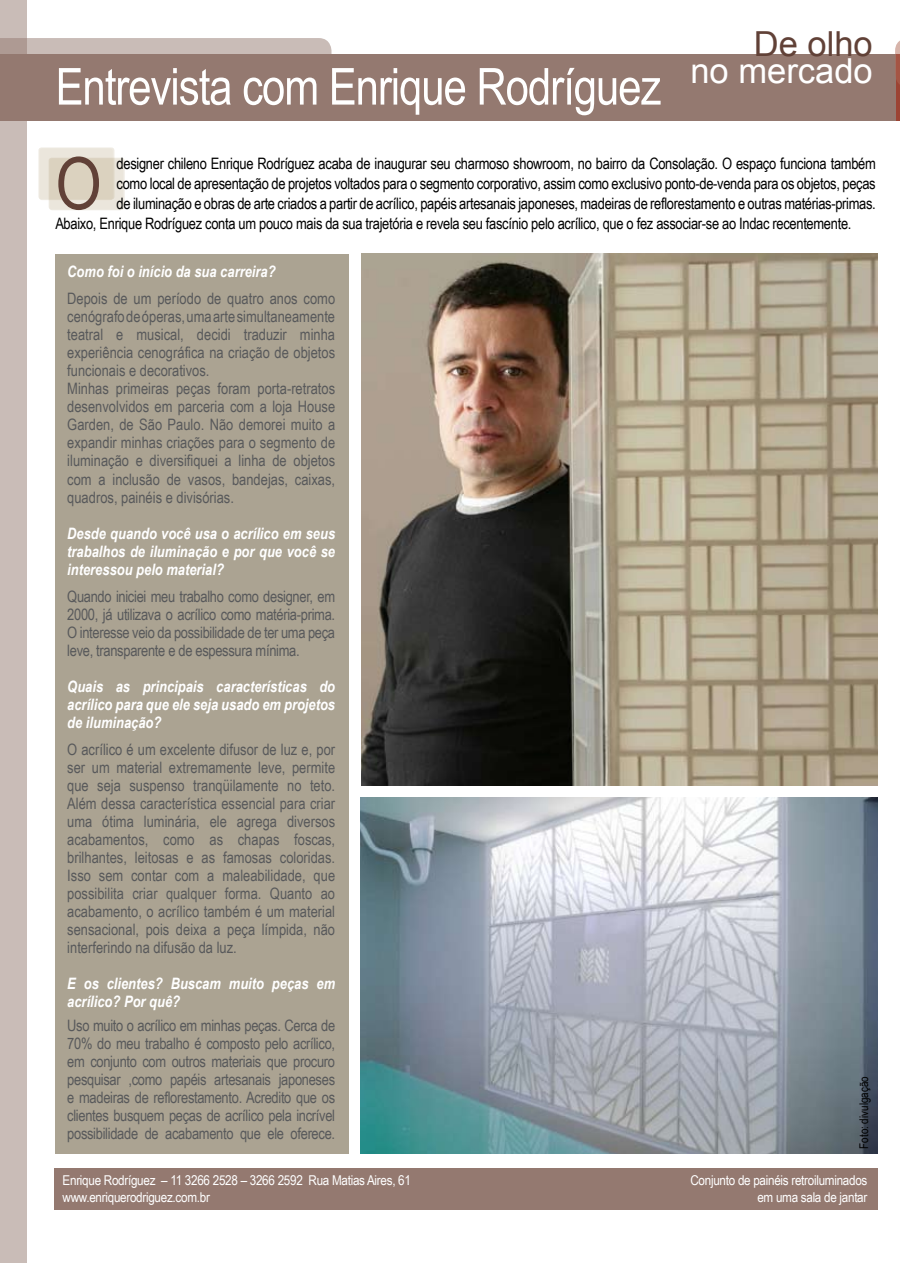
<style>
.page{position:relative;width:900px;height:1263px;background:#fff}
.page>*{position:absolute;margin:0;border:0;box-sizing:border-box;transform-origin:0 0}
.t1{font:72.3px "Arial Narrow";color:#614137}
.t2{font:51px "Arial Narrow";letter-spacing:-.02em;color:#fff}
.t3{font:34.5px "Arial";color:#fff}
.t4{font:34.5px "Arial";color:#614137}
.t5{font:15.75px/18px "Arial Narrow";color:#58595b;text-align:justify}
.t6{font:15.75px "Arial Narrow";letter-spacing:-.02em;color:#000}
.t7{font:italic 700 15.75px/18px "Arial Narrow";color:#fff;text-align:justify}
.t8{font:13.5px/17.1px "Arial Narrow";letter-spacing:-.02em;color:#fff;scale:1.05 1}
.t9{font:12px "Arial Narrow";color:#000}
</style>
<div class="page">
<img style="left:361px;top:254px;width:515px;height:532px">
<svg style="left:894px;top:87px;width:5px;height:33px"></svg>
<div style="left:0;top:54px;width:894px;height:66px;background:#947970"></div>
<div style="left:27px;top:38px;width:304px;height:16px;background:#c9bcb7"></div>
<div style="left:0;top:0;width:27px;height:1263px;background:#c9bcb7"></div>
<svg style="left:894px;top:41px;width:5px;height:46px"></svg>
<div style="left:38px;top:147px;width:76px;height:53px;background:#f0ece5;border-radius:3px"></div>
<div style="left:39px;top:148px;width:74px;height:52px;background:#ebe6dc;border-radius:3px"></div>
<div style="left:49px;top:158px;width:76px;height:52px;background:#eeeae2;border-radius:3px"></div>
<svg style="left:50px;top:158px;width:73px;height:52px;fill:#dbd2bf"></svg>
<div style="left:54px;top:1168px;width:822px;height:41px;background:#947970"></div>
<div style="left:55px;top:254px;width:294px;height:900px;background:#aba392"></div>
<img style="left:360px;top:797px;width:516px;height:357px">
<h2 class="t2" style="left:56px;top:58px;width:607px">Entrevista com Enrique Rodríguez</h2>
<h3 class="t4" style="left:753px;top:25px;width:120px">De olho</h3>
<h3 class="t3" style="left:690px;top:52px;width:184px">no mercado</h3>
<h1 class="t1" style="left:55px;top:142px;width:48px">O</h1>
<p class="t6" style="left:117px;top:154px;width:760px">designer chileno Enrique Rodríguez acaba de inaugurar seu charmoso showroom, no bairro da Consolação. O espaço funciona também</p>
<p class="t6" style="left:117px;top:174px;width:760px">como local de apresentação de projetos voltados para o segmento corporativo, assim como exclusivo ponto-de-venda para os objetos, peças</p>
<p class="t6" style="left:117px;top:195px;width:760px">de iluminação e obras de arte criados a partir de acrílico, papéis artesanais japoneses, madeiras de reflorestamento e outras matérias-primas.</p>
<p class="t6" style="left:55px;top:215px;width:797px">Abaixo, Enrique Rodríguez conta um pouco mais da sua trajetória e revela seu fascínio pelo acrílico, que o fez associar-se ao Indac recentemente.</p>
<p class="t7" style="left:67px;top:263px;width:210px">Como foi o início da sua carreira?</p>
<p class="t5" style="left:67px;top:290px;width:269px;text-align:left">Depois de um período de quatro anos como cenógrafo de óperas, uma arte simultaneamente teatral e musical, decidi traduzir minha experiência cenográfica na criação de objetos funcionais e decorativos.<br>Minhas primeiras peças foram porta-retratos desenvolvidos em parceria com a loja House Garden, de São Paulo. Não demorei muito a expandir minhas criações para o segmento de iluminação e diversifiquei a linha de objetos com a inclusão de vasos, bandejas, caixas, quadros, painéis e divisórias.</p>
<p class="t7" style="left:67px;top:524px;width:269px">Desde quando você usa o acrílico em seus trabalhos de iluminação e por que você se interessou pelo material?</p>
<p class="t5" style="left:67px;top:587px;width:269px">Quando iniciei meu trabalho como designer, em 2000, já utilizava o acrílico como matéria-prima.<br>O interesse veio da possibilidade de ter uma peça leve, transparente e de espessura mínima.</p>
<p class="t7" style="left:67px;top:677px;width:269px">Quais as principais características do acrílico para que ele seja usado em projetos de iluminação?</p>
<p class="t5" style="left:67px;top:740px;width:269px">O acrílico é um excelente difusor de luz e, por ser um material extremamente leve, permite que seja suspenso tranqüilamente no teto.<br>Além dessa característica essencial para criar uma ótima luminária, ele agrega diversos acabamentos, como as chapas foscas, brilhantes, leitosas e as famosas coloridas.<br>Isso sem contar com a maleabilidade, que possibilita criar qualquer forma. Quanto ao acabamento, o acrílico também é um material sensacional, pois deixa a peça límpida, não interferindo na difusão da luz.</p>
<p class="t7" style="left:67px;top:974px;width:269px">E os clientes? Buscam muito peças em acrílico? Por quê?</p>
<p class="t5" style="left:67px;top:1016px;width:269px">Uso muito o acrílico em minhas peças. Cerca de 70% do meu trabalho é composto pelo acrílico, em conjunto com outros materiais que procuro pesquisar ,como papéis artesanais japoneses e madeiras de reflorestamento. Acredito que os clientes busquem peças de acrílico pela incrível possibilidade de acabamento que ele oferece.</p>
<p class="t9" style="left:856px;top:1149px;width:74px;rotate:-90deg">Foto: divulgação</p>
<p class="t8" style="left:63px;top:1172px;width:333px">Enrique Rodríguez – 11 3266 2528 – 3266 2592 Rua Matias Aires, 61 www.enriquerodriguez.com.br</p>
<p class="t8" style="left:690px;top:1172px;width:170px;text-align:right">Conjunto de painéis retroiluminados em uma sala de jantar</p>
</div>
